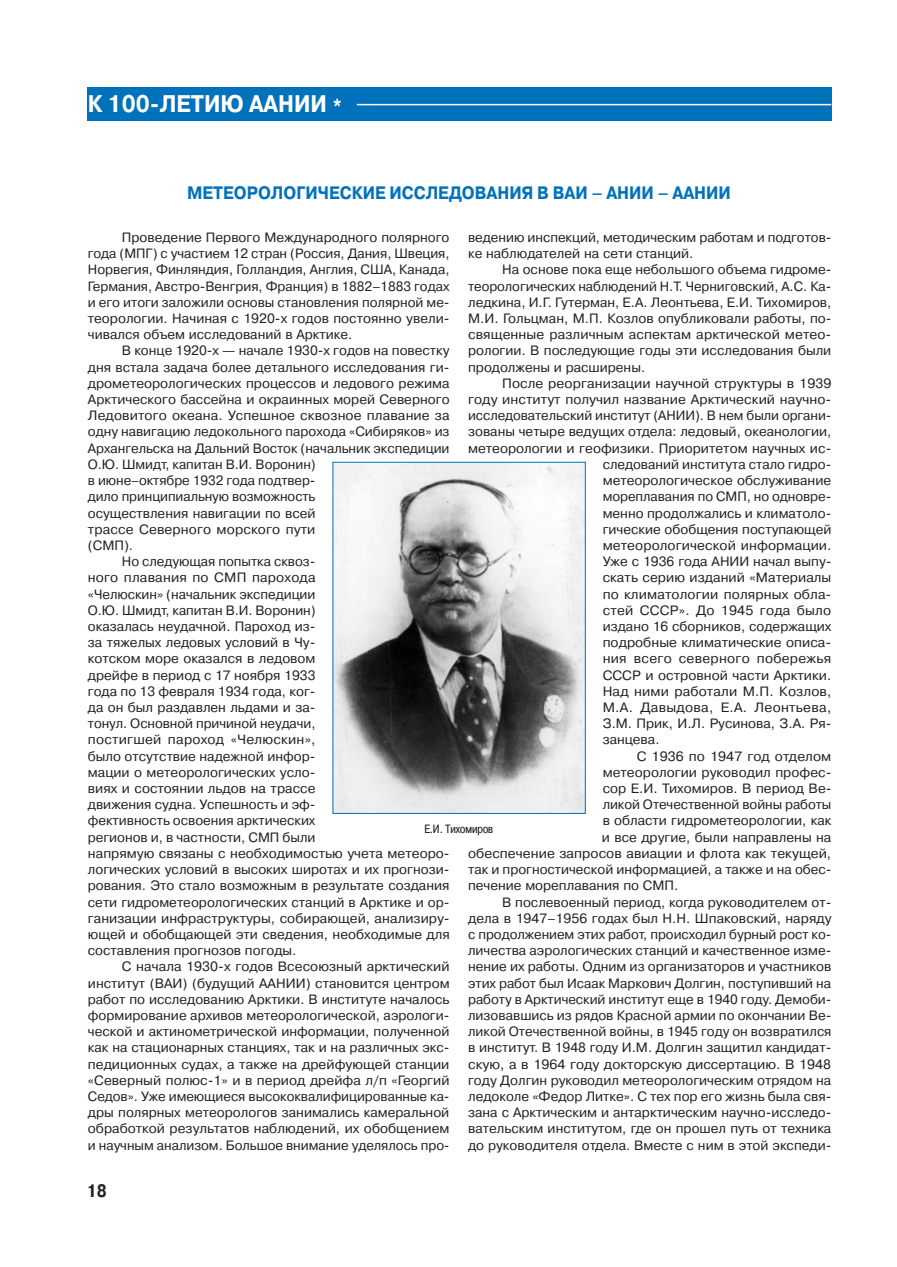
<style>
.page{position:relative;width:897px;height:1267px;background:#fff}
.page>*{position:absolute;margin:0;border:0;box-sizing:border-box;transform-origin:0 0}
.Рубрика{font:700 24px "Pragmatica C";color:#fff;scale:.9 1}
.Заголовок_12_Прописн{font:700 18px "Pragmatica C";color:#0072bc;scale:.9 1}
.t1{font:700 18px "Pragmatica Cond C";color:#231f20}
.Основной_текст{font:13.5px/16.2px "Pragmatica C";color:#231f20;text-align:justify}
.Основной_текст-2{font:13.5px "Pragmatica C";letter-spacing:.02em;color:#231f20}
.Подрисуночная{font:12px "Pragmatica Cond C";color:#231f20}
</style>
<div class="page">
<div style="left:87px;top:87px;width:744px;height:33px;background:#0072bc"></div>
<hr style="left:357px;top:104px;width:474px;height:1px;background:#fff">
<img style="left:334px;top:464px;width:249px;height:347px">
<p class="Рубрика" style="left:88px;top:90px;width:284px">К 100-ЛЕТИЮ ААНИИ *</p>
<p class="Заголовок_12_Прописн" style="left:187px;top:182px;width:605px">МЕТЕОРОЛОГИЧЕСКИЕ ИССЛЕДОВАНИЯ В ВАИ – АНИИ – ААНИИ</p>
<p class="Основной_текст" style="left:88px;top:229px;width:363px;text-indent:34px">Проведение Первого Международного полярного года (МПГ) с участием 12 стран (Россия, Дания, Швеция, Норвегия, Финляндия, Голландия, Англия, США, Канада, Германия, Австро-Венгрия, Франция) в 1882–1883 годах и его итоги заложили основы становления полярной ме&shy;теорологии. Начиная с 1920-х годов постоянно увели&shy;чивался объем исследований в Арктике.</p>
<p class="Основной_текст" style="left:88px;top:343px;width:363px;text-align:left;text-indent:34px">В конце 1920-х — начале 1930-х годов на повестку дня встала задача более детального исследования ги&shy;дрометеорологических процессов и ледового режима Арктического бассейна и окраинных морей Северного Ледовитого океана. Успешное сквозное плавание за одну навигацию ледокольного парохода «Сибиряков» из Архангельска на Дальний Восток (начальник экспедиции О.Ю. Шмидт, капитан В.И. Воронин)<br>в июне–октябре 1932 года подтвер-<br>дило принципиальную возможность<br>осуществления навигации по всей<br>трассе Северного морского пути<br>(СМП).</p>
<p class="Основной_текст" style="left:88px;top:553px;width:363px;text-align:left;text-indent:34px">Но следующая попытка сквоз-<br>ного плавания по СМП парохода<br>«Челюскин» (начальник экспедиции<br>О.Ю. Шмидт, капитан В.И. Воронин)<br>оказалась неудачной. Пароход из-<br>за тяжелых ледовых условий в Чу-<br>котском море оказался в ледовом<br>дрейфе в период с 17 ноября 1933<br>года по 13 февраля 1934 года, ког-<br>да он был раздавлен льдами и за-<br>тонул. Основной причиной неудачи,<br>постигшей пароход «Челюскин»,<br>было отсутствие надежной инфор-<br>мации о метеорологических усло-<br>виях и состоянии льдов на трассе<br>движения судна. Успешность и эф-<br>фективность освоения арктических<br>регионов и, в частности, СМП были<br>напрямую связаны с необходимостью учета метеоро&shy;логических условий в высоких широтах и их прогнози&shy;рования. Это стало возможным в результате создания сети гидрометеорологических станций в Арктике и ор&shy;ганизации инфраструктуры, собирающей, анализиру&shy;ющей и обобщающей эти сведения, необходимые для составления прогнозов погоды.</p>
<p class="Основной_текст" style="left:88px;top:958px;width:363px;text-indent:34px">С начала 1930-х годов Всесоюзный арктический институт (ВАИ) (будущий ААНИИ) становится центром работ по исследованию Арктики. В институте началось формирование архивов метеорологической, аэрологи&shy;ческой и актинометрической информации, полученной как на стационарных станциях, так и на различных экс&shy;педиционных судах, а также на дрейфующей станции «Северный полюс-1» и в период дрейфа л/п «Георгий Седов». Уже имеющиеся высококвалифицированные ка&shy;дры полярных метеорологов занимались камеральной обработкой результатов наблюдений, их обобщением и научным анализом. Большое внимание уделялось про-</p>
<p class="Основной_текст" style="left:468px;top:229px;width:365px">ведению инспекций, методическим работам и подготов&shy;ке наблюдателей на сети станций.</p>
<p class="Основной_текст" style="left:468px;top:262px;width:365px;text-indent:34px">На основе пока еще небольшого объема гидроме&shy;теорологических наблюдений Н.Т. Черниговский, А.С. Ка&shy;ледкина, И.Г. Гутерман, Е.А. Леонтьева, Е.И. Тихомиров, М.И. Гольцман, М.П. Козлов опубликовали работы, по&shy;священные различным аспектам арктической метео&shy;рологии. В последующие годы эти исследования были продолжены и расширены.</p>
<p class="Основной_текст" style="left:502px;top:375px;width:331px">После реорганизации научной структуры в 1939</p>
<p class="Основной_текст" style="left:468px;top:391px;width:364px">году институт получил название Арктический научно-</p>
<p class="Основной_текст" style="left:468px;top:407px;width:365px">исследовательский институт (АНИИ). В нем были органи-</p>
<p class="Основной_текст" style="left:468px;top:424px;width:365px">зованы четыре ведущих отдела: ледовый, океанологии,</p>
<p class="Основной_текст" style="left:468px;top:440px;width:365px">метеорологии и геофизики. Приоритетом научных ис-</p>
<p class="Основной_текст" style="left:602px;top:456px;width:230px">следований института стало гидро-</p>
<p class="Основной_текст" style="left:602px;top:472px;width:230px">метеорологическое обслуживание</p>
<p class="Основной_текст" style="left:602px;top:488px;width:230px">мореплавания по СМП, но одновре-</p>
<p class="Основной_текст" style="left:602px;top:505px;width:230px">менно продолжались и климатоло-</p>
<p class="Основной_текст" style="left:602px;top:521px;width:230px">гические обобщения поступающей</p>
<p class="Основной_текст" style="left:602px;top:537px;width:230px">метеорологической информации.</p>
<p class="Основной_текст" style="left:602px;top:553px;width:230px">Уже с 1936 года АНИИ начал выпу-</p>
<p class="Основной_текст" style="left:602px;top:569px;width:230px">скать серию изданий «Материалы</p>
<p class="Основной_текст" style="left:602px;top:586px;width:230px">по климатологии полярных обла-</p>
<p class="Основной_текст" style="left:602px;top:602px;width:230px">стей СССР». До 1945 года было</p>
<p class="Основной_текст" style="left:602px;top:618px;width:230px">издано 16 сборников, содержащих</p>
<p class="Основной_текст" style="left:602px;top:634px;width:230px">подробные климатические описа-</p>
<p class="Основной_текст-2" style="left:602px;top:651px;width:230px">ния всего северного побережья</p>
<p class="Основной_текст" style="left:602px;top:667px;width:230px">СССР и островной части Арктики.</p>
<p class="Основной_текст" style="left:602px;top:683px;width:230px">Над ними работали М.П. Козлов,</p>
<p class="Основной_текст-2" style="left:602px;top:699px;width:230px">М.А. Давыдова, Е.А. Леонтьева,</p>
<p class="Основной_текст" style="left:602px;top:715px;width:230px">З.М. Прик, И.Л. Русинова, З.А. Ря-</p>
<p class="Основной_текст" style="left:602px;top:731px;width:58px">занцева.</p>
<p class="Основной_текст" style="left:636px;top:748px;width:196px">С 1936 по 1947 год отделом</p>
<p class="Основной_текст" style="left:602px;top:764px;width:230px">метеорологии руководил профес-</p>
<p class="Основной_текст" style="left:602px;top:780px;width:230px">сор Е.И. Тихомиров. В период Ве-</p>
<p class="Основной_текст" style="left:602px;top:796px;width:230px">ликой Отечественной войны работы</p>
<p class="Основной_текст" style="left:602px;top:812px;width:230px">в области гидрометеорологии, как</p>
<p class="Основной_текст" style="left:602px;top:829px;width:231px">и все другие, были направлены на</p>
<p class="Основной_текст" style="left:468px;top:845px;width:364px">обеспечение запросов авиации и флота как текущей,</p>
<p class="Основной_текст" style="left:468px;top:861px;width:363px">так и прогностической информацией, а также и на обес-</p>
<p class="Основной_текст" style="left:468px;top:877px;width:212px">печение мореплавания по СМП.</p>
<p class="Основной_текст" style="left:468px;top:893px;width:365px;text-indent:34px">В послевоенный период, когда руководителем от&shy;дела в 1947–1956 годах был Н.Н. Шпаковский, наряду с продолжением этих работ, происходил бурный рост ко&shy;личества аэрологических станций и качественное изме&shy;нение их работы. Одним из организаторов и участников этих работ был Исаак Маркович Долгин, поступивший на работу в Арктический институт еще в 1940 году. Демоби&shy;лизовавшись из рядов Красной армии по окончании Ве&shy;ликой Отечественной войны, в 1945 году он возвратился в институт. В 1948 году И.М. Долгин защитил кандидат&shy;скую, а в 1964 году докторскую диссертацию. В 1948 году Долгин руководил метеорологическим отрядом на ледоколе «Федор Литке». С тех пор его жизнь была свя&shy;зана с Арктическим и антарктическим научно-исследо&shy;вательским институтом, где он прошел путь от техника до руководителя отдела. Вместе с ним в этой экспеди-</p>
<p class="Подрисуночная" style="left:424px;top:822px;width:70px">Е.И. Тихомиров</p>
<h2 class="t1" style="left:87px;top:1180px;width:21px">18</h2>
</div>
